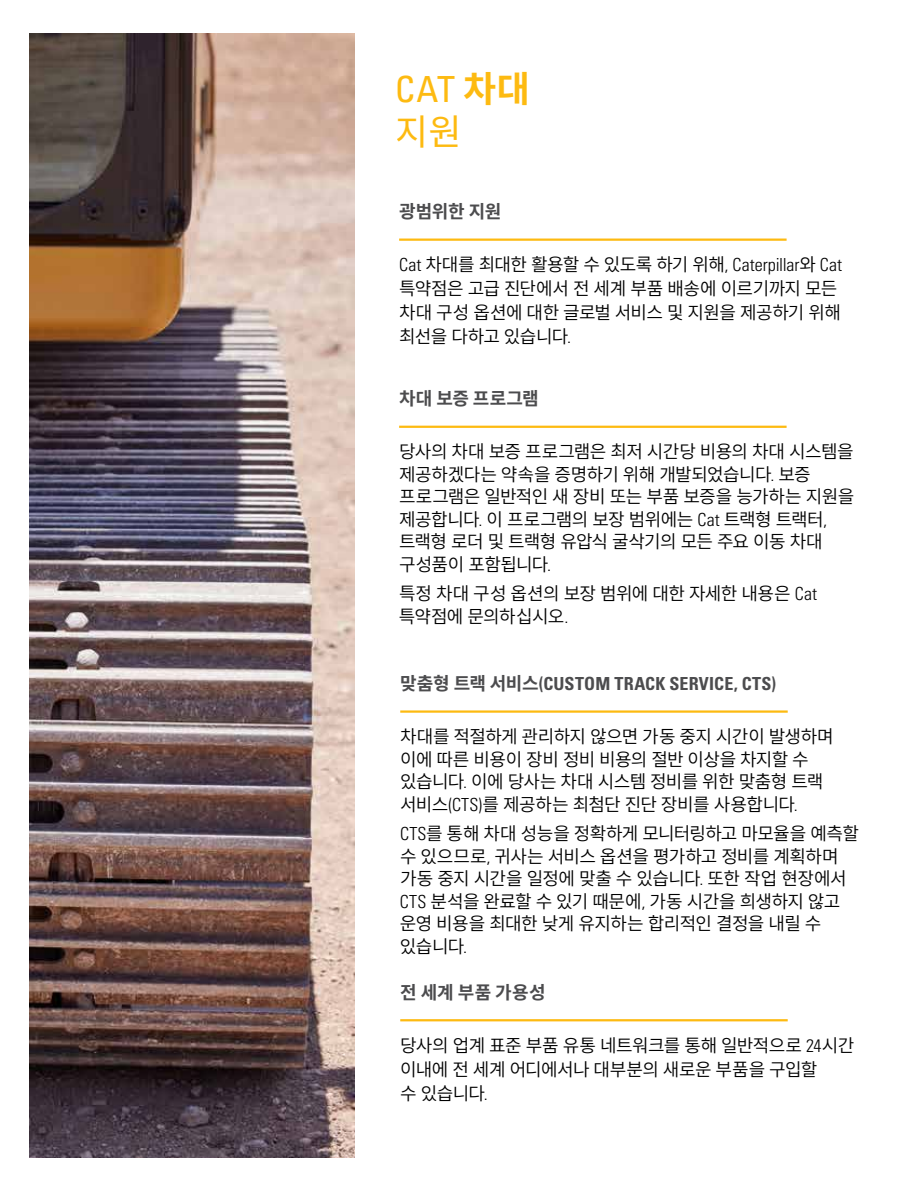
<style>
.page{position:relative;width:918px;height:1188px;background:#fff}
.page>*{position:absolute;margin:0;border:0;box-sizing:border-box;transform-origin:0 0}
.t1{font:condensed 36px "Univers LT Std";color:#fdba11}
.t2{font:36px "Noto Sans CJ Kkr";color:#fdba11}
.t3{font:600 18px/22.5px "Noto Sans CJ Kkr";letter-spacing:-.03em;color:#000}
.t4{font:300 condensed 18px "Univers LT Std";color:#000}
.t5{font:18px "Univers LTCYR 67 Bold Cond";letter-spacing:.01em;color:#4c4c4e}
.t6{font:700 18px "Noto Sans CJ Kkr";color:#4c4c4e}
.s1{font-family:"Noto Sans CJ Kkr";font-weight:700;font-stretch:normal}
.s2{font-family:"Noto Sans CJ Kkr";font-weight:600;font-stretch:normal}
.s3{font-family:"Univers LT Std";font-weight:300;font-stretch:condensed}
.s4{font-family:"Noto Sans CJ Kkr";font-weight:700}
</style>
<div class="page">
<img style="left:29px;top:33px;width:325px;height:1125px">
<hr style="left:399px;top:239px;width:388px;height:2px;background:#fdba11">
<hr style="left:399px;top:426px;width:388px;height:2px;background:#fdba11">
<hr style="left:400px;top:710px;width:388px;height:3px;background:#fdba11">
<hr style="left:400px;top:1019px;width:388px;height:2px;background:#fdba11">
<h1 class="t1" style="left:396px;top:66px;width:135px">CAT <span class="s1">차대</span></h1>
<h1 class="t2" style="left:396px;top:112px;width:67px">지원</h1>
<p class="t6" style="left:399px;top:201px;width:104px">광범위한 지원</p>
<p class="t4" style="left:399px;top:254px;width:445px">Cat <span class="s2">차대를 최대한 활용할 수 있도록 하기 위해</span>, Caterpillar<span class="s2">와</span> Cat</p>
<p class="t3" style="left:399px;top:277px;width:443px;line-height:24px">특약점은 고급 진단에서 전 세계 부품 배송에 이르기까지 모든 차대 구성 옵션에 대한 글로벌 서비스 및 지원을 제공하기 위해 최선을 다하고 있습니다<span class="s3">.</span></p>
<p class="t6" style="left:399px;top:389px;width:141px">차대 보증 프로그램</p>
<p class="t3" style="left:399px;top:441px;width:457px">당사의 차대 보증 프로그램은 최저 시간당 비용의 차대 시스템을 제공하겠다는 약속을 증명하기 위해 개발되었습니다<span class="s3">.</span> 보증 프로그램은 일반적인 새 장비 또는 부품 보증을 능가하는 지원을 제공합니다<span class="s3">.</span> 이 프로그램의 보장 범위에는 <span class="s3">Cat</span> 트랙형 트랙터<span class="s3">, </span>트랙형 로더 및 트랙형 유압식 굴삭기의 모든 주요 이동 차대 구성품이 포함됩니다<span class="s3">.</span></p>
<p class="t3" style="left:399px;top:583px;width:420px">특정 차대 구성 옵션의 보장 범위에 대한 자세한 내용은 <span class="s3">Cat </span>특약점에 문의하십시오<span class="s3">.</span></p>
<p class="t5" style="left:400px;top:673px;width:378px"><span class="s4">맞춤형 트랙 서비스</span>(CUSTOM TRACK SERVICE, CTS)</p>
<p class="t3" style="left:400px;top:726px;width:435px">차대를 적절하게 관리하지 않으면 가동 중지 시간이 발생하며 이에 따른 비용이 장비 정비 비용의 절반 이상을 차지할 수 있습니다<span class="s3">.</span> 이에 당사는 차대 시스템 정비를 위한 맞춤형 트랙 서비스<span class="s3">(CTS)</span>를 제공하는 최첨단 진단 장비를 사용합니다<span class="s3">.</span></p>
<p class="t3" style="left:400px;top:823px;width:461px"><span class="s3">CTS</span>를 통해 차대 성능을 정확하게 모니터링하고 마모율을 예측할 수 있으므로<span class="s3">,</span> 귀사는 서비스 옵션을 평가하고 정비를 계획하며 가동 중지 시간을 일정에 맞출 수 있습니다<span class="s3">.</span> 또한 작업 현장에서<br><span class="s3">CTS</span> 분석을 완료할 수 있기 때문에<span class="s3">,</span> 가동 시간을 희생하지 않고 운영 비용을 최대한 낮게 유지하는 합리적인 결정을 내릴 수 있습니다<span class="s3">.</span></p>
<p class="t6" style="left:400px;top:982px;width:147px">전 세계 부품 가용성</p>
<p class="t3" style="left:400px;top:1034px;width:456px;line-height:24px">당사의 업계 표준 부품 유통 네트워크를 통해 일반적으로 <span class="s3">24</span>시간 이내에 전 세계 어디에서나 대부분의 새로운 부품을 구입할<br>수 있습니다<span class="s3">.</span></p>
</div>
